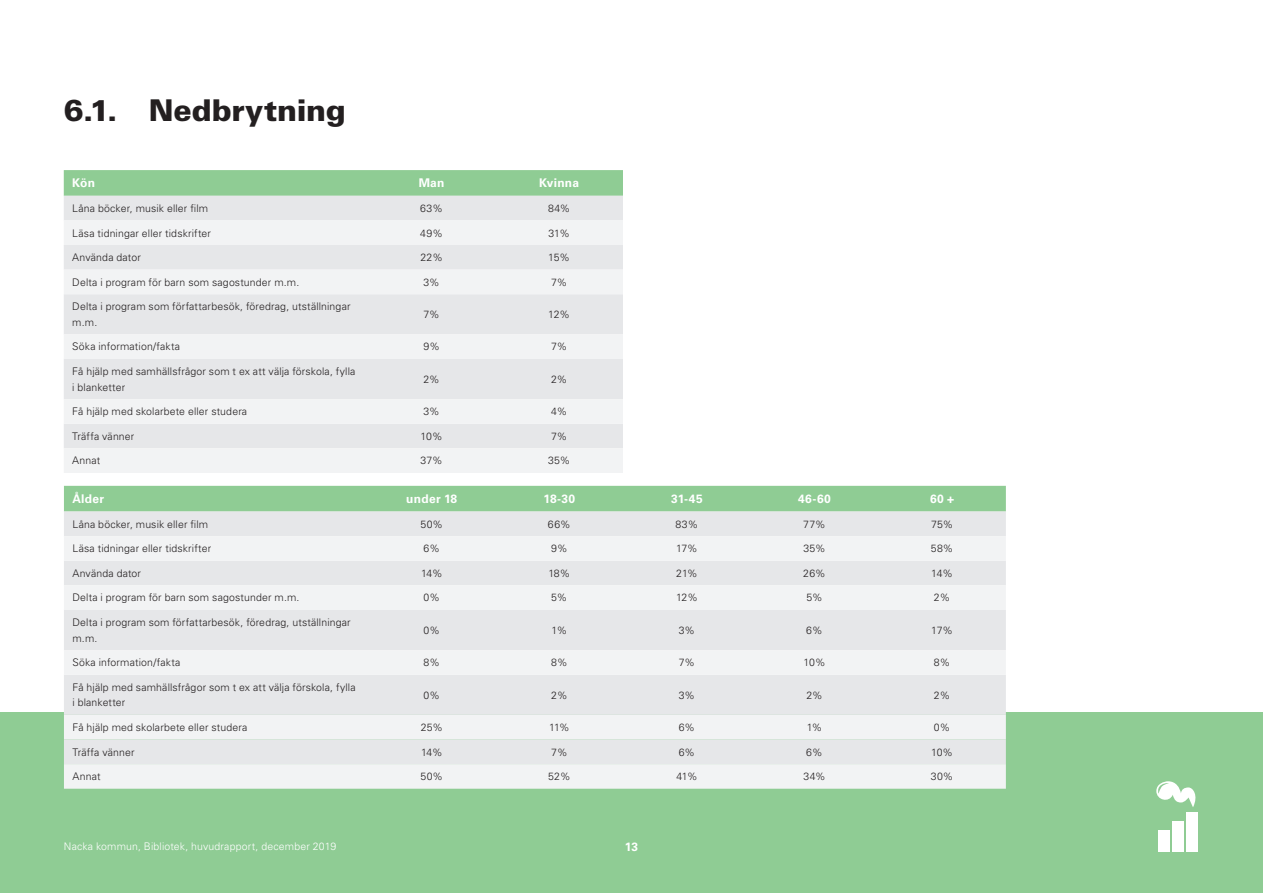
<style>
.page{position:relative;width:1263px;height:893px;background:#fff}
.page>*{position:absolute;margin:0;border:0;box-sizing:border-box;transform-origin:0 0}
.t1{font:900 30px "Univers LT Std";letter-spacing:-.005em;color:#231f20}
.Tabellrubrik_Centrer{font:700 12px "Univers LT Std";letter-spacing:.02em;color:#fff}
.Tabellformat_bröd_ce{font:300 10.5px/15.6px "Univers LT Std";letter-spacing:.015em;color:#231f20}
.t2{font:300 10.5px "Univers LT Std";letter-spacing:.015em;color:#fff}
</style>
<div class="page">
<div style="left:0;top:712px;width:1263px;height:181px;background:#8fcc94"></div>
<div style="left:1158px;top:830px;width:12px;height:21px;background:#fff"></div>
<div style="left:1172px;top:821px;width:12px;height:30px;background:#fff"></div>
<div style="left:1186px;top:812px;width:12px;height:39px;background:#fff"></div>
<svg style="left:1156px;top:781px;width:40px;height:26px"></svg>
<svg style="left:64px;top:170px;width:559px;height:26px;background:#90cc95"></svg>
<div style="left:64px;top:196px;width:559px;height:24px;background:#e6e7e9"></div>
<svg style="left:64px;top:220px;width:559px;height:253px;fill:#e6e7e9"></svg>
<div style="left:64px;top:486px;width:942px;height:25px;background:#8fcc94"></div>
<div style="left:64px;top:511px;width:942px;height:25px;background:#e6e7e9"></div>
<svg style="left:64px;top:536px;width:942px;height:253px;fill:#e6e7e9"></svg>
<p class="t1" style="left:64px;top:91px;width:284px">6.1. Nedbrytning</p>
<p class="Tabellrubrik_Centrer" style="left:72px;top:176px;width:24px">Kön</p>
<p class="Tabellrubrik_Centrer" style="left:419px;top:176px;width:27px">Man</p>
<p class="Tabellrubrik_Centrer" style="left:539px;top:176px;width:41px">Kvinna</p>
<p class="Tabellformat_bröd_ce" style="left:72px;top:200px;width:137px">Låna böcker, musik eller film</p>
<p class="Tabellformat_bröd_ce" style="left:420px;top:200px;width:24px">63%</p>
<p class="Tabellformat_bröd_ce" style="left:548px;top:200px;width:24px">84%</p>
<p class="Tabellformat_bröd_ce" style="left:72px;top:225px;width:140px">Läsa tidningar eller tidskrifter</p>
<p class="Tabellformat_bröd_ce" style="left:420px;top:225px;width:24px">49%</p>
<p class="Tabellformat_bröd_ce" style="left:548px;top:225px;width:23px">31%</p>
<p class="Tabellformat_bröd_ce" style="left:72px;top:250px;width:70px">Använda dator</p>
<p class="Tabellformat_bröd_ce" style="left:420px;top:250px;width:24px">22%</p>
<p class="Tabellformat_bröd_ce" style="left:548px;top:250px;width:23px">15%</p>
<p class="Tabellformat_bröd_ce" style="left:72px;top:274px;width:229px">Delta i program för barn som sagostunder m.m.</p>
<p class="Tabellformat_bröd_ce" style="left:423px;top:274px;width:18px">3%</p>
<p class="Tabellformat_bröd_ce" style="left:551px;top:274px;width:18px">7%</p>
<p class="Tabellformat_bröd_ce" style="left:72px;top:299px;width:280px">Delta i program som författarbesök, föredrag, utställningar m.m.</p>
<p class="Tabellformat_bröd_ce" style="left:423px;top:307px;width:18px">7%</p>
<p class="Tabellformat_bröd_ce" style="left:548px;top:307px;width:23px">12%</p>
<p class="Tabellformat_bröd_ce" style="left:72px;top:339px;width:109px">Söka information/fakta</p>
<p class="Tabellformat_bröd_ce" style="left:423px;top:339px;width:18px">9%</p>
<p class="Tabellformat_bröd_ce" style="left:551px;top:339px;width:18px">7%</p>
<p class="Tabellformat_bröd_ce" style="left:72px;top:364px;width:285px">Få hjälp med samhällsfrågor som t ex att välja förskola, fylla i blanketter</p>
<p class="Tabellformat_bröd_ce" style="left:423px;top:371px;width:18px">2%</p>
<p class="Tabellformat_bröd_ce" style="left:551px;top:371px;width:18px">2%</p>
<p class="Tabellformat_bröd_ce" style="left:72px;top:404px;width:176px">Få hjälp med skolarbete eller studera</p>
<p class="Tabellformat_bröd_ce" style="left:423px;top:404px;width:18px">3%</p>
<p class="Tabellformat_bröd_ce" style="left:551px;top:404px;width:17px">4%</p>
<p class="Tabellformat_bröd_ce" style="left:72px;top:428px;width:64px">Träffa vänner</p>
<p class="Tabellformat_bröd_ce" style="left:421px;top:428px;width:24px">10%</p>
<p class="Tabellformat_bröd_ce" style="left:551px;top:428px;width:18px">7%</p>
<p class="Tabellformat_bröd_ce" style="left:72px;top:453px;width:30px">Annat</p>
<p class="Tabellformat_bröd_ce" style="left:420px;top:453px;width:24px">37%</p>
<p class="Tabellformat_bröd_ce" style="left:548px;top:453px;width:24px">35%</p>
<p class="Tabellrubrik_Centrer" style="left:72px;top:492px;width:33px">Ålder</p>
<p class="Tabellrubrik_Centrer" style="left:406px;top:492px;width:52px">under 18</p>
<p class="Tabellrubrik_Centrer" style="left:544px;top:492px;width:33px">18-30</p>
<p class="Tabellrubrik_Centrer" style="left:671px;top:492px;width:33px">31-45</p>
<p class="Tabellrubrik_Centrer" style="left:798px;top:492px;width:34px">46-60</p>
<p class="Tabellrubrik_Centrer" style="left:930px;top:492px;width:26px">60 +</p>
<p class="Tabellformat_bröd_ce" style="left:72px;top:516px;width:137px">Låna böcker, musik eller film</p>
<p class="Tabellformat_bröd_ce" style="left:420px;top:516px;width:24px">50%</p>
<p class="Tabellformat_bröd_ce" style="left:548px;top:516px;width:24px">66%</p>
<p class="Tabellformat_bröd_ce" style="left:676px;top:516px;width:24px">83%</p>
<p class="Tabellformat_bröd_ce" style="left:803px;top:516px;width:24px">77%</p>
<p class="Tabellformat_bröd_ce" style="left:931px;top:516px;width:24px">75%</p>
<p class="Tabellformat_bröd_ce" style="left:72px;top:541px;width:140px">Läsa tidningar eller tidskrifter</p>
<p class="Tabellformat_bröd_ce" style="left:424px;top:541px;width:18px">6%</p>
<p class="Tabellformat_bröd_ce" style="left:551px;top:541px;width:18px">9%</p>
<p class="Tabellformat_bröd_ce" style="left:676px;top:541px;width:23px">17%</p>
<p class="Tabellformat_bröd_ce" style="left:803px;top:541px;width:24px">35%</p>
<p class="Tabellformat_bröd_ce" style="left:931px;top:541px;width:24px">58%</p>
<p class="Tabellformat_bröd_ce" style="left:72px;top:565px;width:70px">Använda dator</p>
<p class="Tabellformat_bröd_ce" style="left:421px;top:565px;width:23px">14%</p>
<p class="Tabellformat_bröd_ce" style="left:548px;top:565px;width:24px">18%</p>
<p class="Tabellformat_bröd_ce" style="left:676px;top:565px;width:23px">21%</p>
<p class="Tabellformat_bröd_ce" style="left:803px;top:565px;width:24px">26%</p>
<p class="Tabellformat_bröd_ce" style="left:931px;top:565px;width:23px">14%</p>
<p class="Tabellformat_bröd_ce" style="left:72px;top:590px;width:229px">Delta i program för barn som sagostunder m.m.</p>
<p class="Tabellformat_bröd_ce" style="left:424px;top:590px;width:18px">0%</p>
<p class="Tabellformat_bröd_ce" style="left:551px;top:590px;width:18px">5%</p>
<p class="Tabellformat_bröd_ce" style="left:676px;top:590px;width:23px">12%</p>
<p class="Tabellformat_bröd_ce" style="left:806px;top:590px;width:18px">5%</p>
<p class="Tabellformat_bröd_ce" style="left:934px;top:590px;width:18px">2%</p>
<p class="Tabellformat_bröd_ce" style="left:72px;top:615px;width:280px">Delta i program som författarbesök, föredrag, utställningar m.m.</p>
<p class="Tabellformat_bröd_ce" style="left:424px;top:622px;width:18px">0%</p>
<p class="Tabellformat_bröd_ce" style="left:551px;top:622px;width:17px">1%</p>
<p class="Tabellformat_bröd_ce" style="left:679px;top:622px;width:18px">3%</p>
<p class="Tabellformat_bröd_ce" style="left:806px;top:622px;width:18px">6%</p>
<p class="Tabellformat_bröd_ce" style="left:931px;top:622px;width:23px">17%</p>
<p class="Tabellformat_bröd_ce" style="left:72px;top:655px;width:109px">Söka information/fakta</p>
<p class="Tabellformat_bröd_ce" style="left:424px;top:655px;width:18px">8%</p>
<p class="Tabellformat_bröd_ce" style="left:551px;top:655px;width:18px">8%</p>
<p class="Tabellformat_bröd_ce" style="left:679px;top:655px;width:18px">7%</p>
<p class="Tabellformat_bröd_ce" style="left:803px;top:655px;width:24px">10%</p>
<p class="Tabellformat_bröd_ce" style="left:934px;top:655px;width:18px">8%</p>
<p class="Tabellformat_bröd_ce" style="left:72px;top:679px;width:285px">Få hjälp med samhällsfrågor som t ex att välja förskola, fylla i blanketter</p>
<p class="Tabellformat_bröd_ce" style="left:424px;top:687px;width:18px">0%</p>
<p class="Tabellformat_bröd_ce" style="left:551px;top:687px;width:18px">2%</p>
<p class="Tabellformat_bröd_ce" style="left:679px;top:687px;width:18px">3%</p>
<p class="Tabellformat_bröd_ce" style="left:806px;top:687px;width:18px">2%</p>
<p class="Tabellformat_bröd_ce" style="left:934px;top:687px;width:18px">2%</p>
<p class="Tabellformat_bröd_ce" style="left:72px;top:719px;width:176px">Få hjälp med skolarbete eller studera</p>
<p class="Tabellformat_bröd_ce" style="left:421px;top:719px;width:24px">25%</p>
<p class="Tabellformat_bröd_ce" style="left:549px;top:719px;width:22px">11%</p>
<p class="Tabellformat_bröd_ce" style="left:679px;top:719px;width:18px">6%</p>
<p class="Tabellformat_bröd_ce" style="left:807px;top:719px;width:17px">1%</p>
<p class="Tabellformat_bröd_ce" style="left:934px;top:719px;width:18px">0%</p>
<p class="Tabellformat_bröd_ce" style="left:72px;top:744px;width:64px">Träffa vänner</p>
<p class="Tabellformat_bröd_ce" style="left:421px;top:744px;width:23px">14%</p>
<p class="Tabellformat_bröd_ce" style="left:551px;top:744px;width:18px">7%</p>
<p class="Tabellformat_bröd_ce" style="left:679px;top:744px;width:18px">6%</p>
<p class="Tabellformat_bröd_ce" style="left:806px;top:744px;width:18px">6%</p>
<p class="Tabellformat_bröd_ce" style="left:931px;top:744px;width:24px">10%</p>
<p class="Tabellformat_bröd_ce" style="left:72px;top:769px;width:30px">Annat</p>
<p class="Tabellformat_bröd_ce" style="left:420px;top:769px;width:24px">50%</p>
<p class="Tabellformat_bröd_ce" style="left:548px;top:769px;width:24px">52%</p>
<p class="Tabellformat_bröd_ce" style="left:676px;top:769px;width:23px">41%</p>
<p class="Tabellformat_bröd_ce" style="left:803px;top:769px;width:24px">34%</p>
<p class="Tabellformat_bröd_ce" style="left:931px;top:769px;width:24px">30%</p>
<p class="t2" style="left:64px;top:840px;width:274px">Nacka kommun, Bibliotek, huvudrapport, december 2019</p>
<p class="Tabellrubrik_Centrer" style="left:625px;top:840px;width:15px">13</p>
</div>
